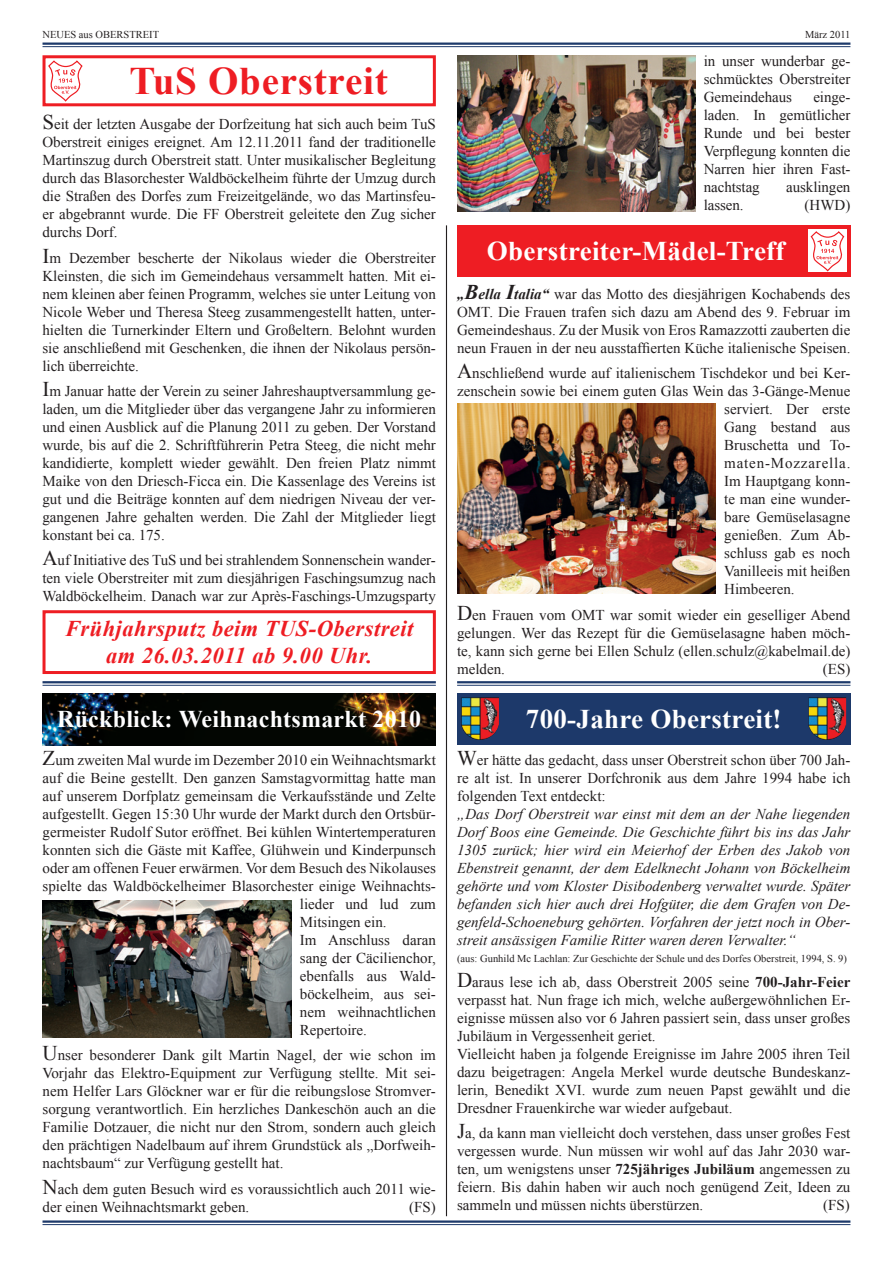
<style>
.page{position:relative;width:893px;height:1263px;background:#fff}
.page>*{position:absolute;margin:0;border:0;box-sizing:border-box;transform-origin:0 0}
.t1{font:700 39px "Times New Roman";letter-spacing:.02em;color:#ee1d23}
.t2{font:700 27px "Times New Roman";letter-spacing:.01em;color:#fff}
.t3{font:700 24px "Times New Roman";letter-spacing:.01em;color:#fff}
.t4{font:italic 700 22.5px/27px "Times New Roman";letter-spacing:.02em;color:#ee1d23;text-align:center}
.t5{font:15px/18px "Times New Roman";color:#231f20;text-align:justify}
.t6{font:italic 15px/18px "Times New Roman";color:#231f20;text-align:justify}
.t7{font:15px "Times New Roman";letter-spacing:.055em;color:#231f20}
.t8{font:10.5px "Times New Roman";color:#231f20}
.s1{font-size:21px}
.s2{font-weight:700;font-style:italic}
.s3{font-weight:700;font-style:italic;font-size:21px}
.s4{font-weight:700}
</style>
<div class="page">
<img style="left:43px;top:693px;width:393px;height:53px">
<hr style="left:43px;top:43px;width:807px;height:2px;background:#1d396a">
<hr style="left:43px;top:46px;width:807px;height:1px;background:#1d396a">
<hr style="left:43px;top:1220px;width:807px;height:3px;background:#1d396a">
<hr style="left:43px;top:1224px;width:807px;height:1px;background:#1d396a">
<hr style="left:446px;top:225px;width:1px;height:991px;background:#231f20">
<div style="left:43px;top:55px;width:393px;height:51px;border:3px solid #ee1d23"></div>
<svg style="left:48px;top:61px;width:35px;height:41px"></svg>
<div style="left:43px;top:610px;width:393px;height:64px;border:3px solid #ee1d23"></div>
<div style="left:457px;top:693px;width:393px;height:51px;background:#1d396a"></div>
<hr style="left:457px;top:681px;width:393px;height:2px;background:#1d396a">
<hr style="left:457px;top:685px;width:393px;height:1px;background:#1d396a">
<img style="left:43px;top:900px;width:248px;height:137px">
<div style="left:457px;top:225px;width:393px;height:51px;background:#ee1d23"></div>
<div style="left:808px;top:230px;width:38px;height:42px;background:#fff"></div>
<svg style="left:810px;top:231px;width:34px;height:41px"></svg>
<img style="left:457px;top:404px;width:259px;height:189px">
<hr style="left:43px;top:681px;width:393px;height:2px;background:#1d396a">
<hr style="left:43px;top:685px;width:393px;height:1px;background:#1d396a">
<img style="left:457px;top:55px;width:238px;height:156px">
<img style="left:461px;top:697px;width:38px;height:43px">
<img style="left:808px;top:697px;width:38px;height:43px">
<p class="t8" style="left:43px;top:28px;width:118px">Neues aus Oberstreit</p>
<p class="t8" style="left:805px;top:28px;width:47px">März 2011</p>
<h1 class="t1" style="left:129px;top:54px;width:260px">TuS Oberstreit</h1>
<p class="t5" style="left:43px;top:115px;width:395px"><span class="s1">S</span> eit der letzten Ausgabe der Dorfzeitung hat sich auch beim TuS Oberstreit einiges ereignet. Am 12.11.2011 fand der traditionelle Martinszug durch Oberstreit statt. Unter musikalischer Begleitung durch das Blasorchester Waldböckelheim führte der Umzug durch die Straßen des Dorfes zum Freizeitgelände, wo das Martinsfeu&shy;er abgebrannt wurde. Die FF Oberstreit geleitete den Zug sicher durchs Dorf.</p>
<p class="t5" style="left:43px;top:248px;width:395px"><span class="s1">I</span>m Dezember bescherte der Nikolaus wieder die Oberstreiter Kleinsten, die sich im Gemeindehaus versammelt hatten. Mit ei&shy;nem kleinen aber feinen Programm, welches sie unter Leitung von Nicole Weber und Theresa Steeg zusammengestellt hatten, unter&shy;hielten die Turnerkinder Eltern und Großeltern. Belohnt wurden sie anschließend mit Geschenken, die ihnen der Nikolaus persön&shy;lich überreichte.</p>
<p class="t5" style="left:43px;top:382px;width:395px"><span class="s1">I</span>m Januar hatte der Verein zu seiner Jahreshauptversammlung ge&shy;laden, um die Mitglieder über das vergangene Jahr zu informieren und einen Ausblick auf die Planung 2011 zu geben. Der Vorstand wurde, bis auf die 2. Schriftführerin Petra Steeg, die nicht mehr kandidierte, komplett wieder gewählt. Den freien Platz nimmt Maike von den Driesch-Ficca ein. Die Kassenlage des Vereins ist gut und die Beiträge konnten auf dem niedrigen Niveau der ver&shy;gangenen Jahre gehalten werden. Die Zahl der Mitglieder liegt konstant bei ca. 175.</p>
<p class="t5" style="left:43px;top:551px;width:395px"><span class="s1">A</span>uf Initiative des TuS und bei strahlendem Sonnenschein wander&shy;ten viele Oberstreiter mit zum diesjährigen Faschingsumzug nach Waldböckelheim. Danach war zur Après-Faschings-Umzugsparty</p>
<h3 class="t4" style="left:65px;top:615px;width:350px">Frühjahrsputz beim TUS-Oberstreit am 26.03.2011 ab 9.00 Uhr.</h3>
<h3 class="t3" style="left:57px;top:702px;width:366px">Rückblick: Weihnachtsmarkt 2010</h3>
<p class="t5" style="left:43px;top:751px;width:395px"><span class="s1">Z</span>um zweiten Mal wurde im Dezember 2010 ein Weihnachtsmarkt</p>
<p class="t5" style="left:43px;top:769px;width:395px">auf die Beine gestellt. Den ganzen Samstagvormittag hatte man</p>
<p class="t5" style="left:43px;top:787px;width:395px">auf unserem Dorfplatz gemeinsam die Verkaufsstände und Zelte</p>
<p class="t5" style="left:43px;top:805px;width:395px">aufgestellt. Gegen 15:30 Uhr wurde der Markt durch den Ortsbür-</p>
<p class="t5" style="left:43px;top:823px;width:395px">germeister Rudolf Sutor eröffnet. Bei kühlen Wintertemperaturen</p>
<p class="t5" style="left:43px;top:841px;width:395px">konnten sich die Gäste mit Kaffee, Glühwein und Kinderpunsch</p>
<p class="t5" style="left:43px;top:859px;width:395px">oder am offenen Feuer erwärmen. Vor dem Besuch des Nikolauses</p>
<p class="t5" style="left:43px;top:877px;width:395px">spielte das Waldböckelheimer Blasorchester einige Weihnachts-</p>
<p class="t5" style="left:300px;top:895px;width:137px">lieder und lud zum</p>
<p class="t5" style="left:300px;top:913px;width:88px">Mitsingen ein.</p>
<p class="t5" style="left:300px;top:931px;width:137px">Im Anschluss daran</p>
<p class="t5" style="left:300px;top:949px;width:137px">sang der Cäcilienchor,</p>
<p class="t5" style="left:300px;top:967px;width:137px">ebenfalls aus Wald-</p>
<p class="t5" style="left:300px;top:985px;width:137px">böckelheim, aus sei-</p>
<p class="t5" style="left:300px;top:1003px;width:137px">nem weihnachtlichen</p>
<p class="t5" style="left:300px;top:1021px;width:69px">Repertoire.</p>
<p class="t5" style="left:43px;top:1046px;width:395px"><span class="s1">U</span>nser besonderer Dank gilt Martin Nagel, der wie schon im Vorjahr das Elektro-Equipment zur Verfügung stellte. Mit sei&shy;nem Helfer Lars Glöckner war er für die reibungslose Stromver&shy;sorgung verantwortlich. Ein herzliches Dankeschön auch an die Familie Dotzauer, die nicht nur den Strom, sondern auch gleich den prächtigen Nadelbaum auf ihrem Grundstück als „Dorfweih&shy;nachtsbaum“ zur Verfügung gestellt hat.</p>
<p class="t5" style="left:43px;top:1179px;width:395px"><span class="s1">N</span>ach dem guten Besuch wird es voraussichtlich auch 2011 wie&shy;der einen Weihnachtsmarkt geben.</p>
<p class="t5" style="left:409px;top:1197px;width:28px">(FS)</p>
<p class="t5" style="left:704px;top:51px;width:148px">in unser wunderbar ge&shy;schmücktes Oberstreiter Gemeindehaus</p>
<p class="t5" style="left:704px;top:87px;width:148px;text-indent:110px">einge&shy;laden. In gemütlicher Runde und bei bester Verpflegung konnten die Narren hier ihren Fast&shy;nachtstag</p>
<p class="t5" style="left:786px;top:177px;width:66px">ausklingen</p>
<p class="t5" style="left:704px;top:195px;width:41px">lassen.</p>
<p class="t5" style="left:805px;top:195px;width:47px">(HWD)</p>
<h2 class="t2" style="left:487px;top:232px;width:299px">Oberstreiter-Mädel-Treff</h2>
<p class="t5" style="left:457px;top:285px;width:395px"><span class="s2">„</span><span class="s3">B</span><span class="s2">ella</span> <span class="s3">I</span><span class="s2">talia“</span> war das Motto des diesjährigen Kochabends des OMT. Die Frauen trafen sich dazu am Abend des 9. Februar im Gemeindeshaus. Zu der Musik von Eros Ramazzotti zauberten die neun Frauen in der neu ausstaffierten Küche italienische Speisen.</p>
<p class="t5" style="left:457px;top:364px;width:395px"><span class="s1">A</span>nschließend wurde auf italienischem Tischdekor und bei Ker-</p>
<p class="t5" style="left:457px;top:382px;width:395px">zenschein sowie bei einem guten Glas Wein das 3-Gänge-Menue</p>
<p class="t5" style="left:724px;top:400px;width:128px">serviert. Der erste</p>
<p class="t5" style="left:724px;top:418px;width:128px">Gang bestand aus</p>
<p class="t5" style="left:724px;top:436px;width:128px">Bruschetta und To-</p>
<p class="t7" style="left:724px;top:453px;width:128px">maten-Mozzarella.</p>
<p class="t5" style="left:724px;top:472px;width:128px">Im Hauptgang konn-</p>
<p class="t5" style="left:724px;top:490px;width:128px">te man eine wunder-</p>
<p class="t5" style="left:724px;top:508px;width:128px">bare Gemüselasagne</p>
<p class="t5" style="left:724px;top:526px;width:128px">genießen. Zum Ab-</p>
<p class="t5" style="left:724px;top:544px;width:128px">schluss gab es noch</p>
<p class="t5" style="left:724px;top:562px;width:128px">Vanilleeis mit heißen</p>
<p class="t5" style="left:724px;top:580px;width:72px">Himbeeren.</p>
<p class="t5" style="left:457px;top:605px;width:395px"><span class="s1">D</span>en Frauen vom OMT war somit wieder ein geselliger Abend gelungen. Wer das Rezept für die Gemüselasagne haben möch&shy;te, kann sich gerne bei Ellen Schulz (ellen.schulz@kabelmail.de) melden.</p>
<p class="t5" style="left:823px;top:659px;width:29px">(ES)</p>
<h2 class="t2" style="left:526px;top:700px;width:257px">700-Jahre Oberstreit!</h2>
<p class="t5" style="left:457px;top:751px;width:395px"><span class="s1">W</span>er hätte das gedacht, dass unser Oberstreit schon über 700 Jah&shy;re alt ist. In unserer Dorfchronik aus dem Jahre 1994 habe ich folgenden Text entdeckt:</p>
<p class="t6" style="left:457px;top:805px;width:395px">„Das Dorf Oberstreit war einst mit dem an der Nahe liegenden Dorf Boos eine Gemeinde. Die Geschichte führt bis ins das Jahr 1305 zurück; hier wird ein Meierhof der Erben des Jakob von Ebenstreit genannt, der dem Edelknecht Johann von Böckelheim gehörte und vom Kloster Disibodenberg verwaltet wurde. Später befanden sich hier auch drei Hofgüter, die dem Grafen von De&shy;genfeld-Schoeneburg gehörten. Vorfahren der jetzt noch in Ober&shy;streit ansässigen Familie Ritter waren deren Verwalter.“</p>
<p class="t8" style="left:457px;top:951px;width:391px">(aus: Gunhild Mc Lachlan: Zur Geschichte der Schule und des Dorfes Oberstreit, 1994, S. 9)</p>
<p class="t5" style="left:457px;top:973px;width:395px;text-align:left"><span class="s1">D</span>araus lese ich ab, dass Oberstreit 2005 seine <span class="s4">700-Jahr-Feier </span>verpasst hat. Nun frage ich mich, welche außergewöhnlichen Er&shy;eignisse müssen also vor 6 Jahren passiert sein, dass unser großes Jubiläum in Vergessenheit geriet.<br>Vielleicht haben ja folgende Ereignisse im Jahre 2005 ihren Teil dazu beigetragen: Angela Merkel wurde deutsche Bundeskanz&shy;lerin, Benedikt XVI. wurde zum neuen Papst gewählt und die Dresdner Frauenkirche war wieder aufgebaut.</p>
<p class="t5" style="left:457px;top:1124px;width:395px"><span class="s1">J</span>a, da kann man vielleicht doch verstehen, dass unser großes Fest vergessen wurde. Nun müssen wir wohl auf das Jahr 2030 war&shy;ten, um wenigstens unser <span class="s4">725jähriges Jubiläum</span> angemessen zu feiern. Bis dahin haben wir auch noch genügend Zeit, Ideen zu sammeln und müssen nichts überstürzen.</p>
<p class="t5" style="left:823px;top:1196px;width:28px">(FS)</p>
</div>
